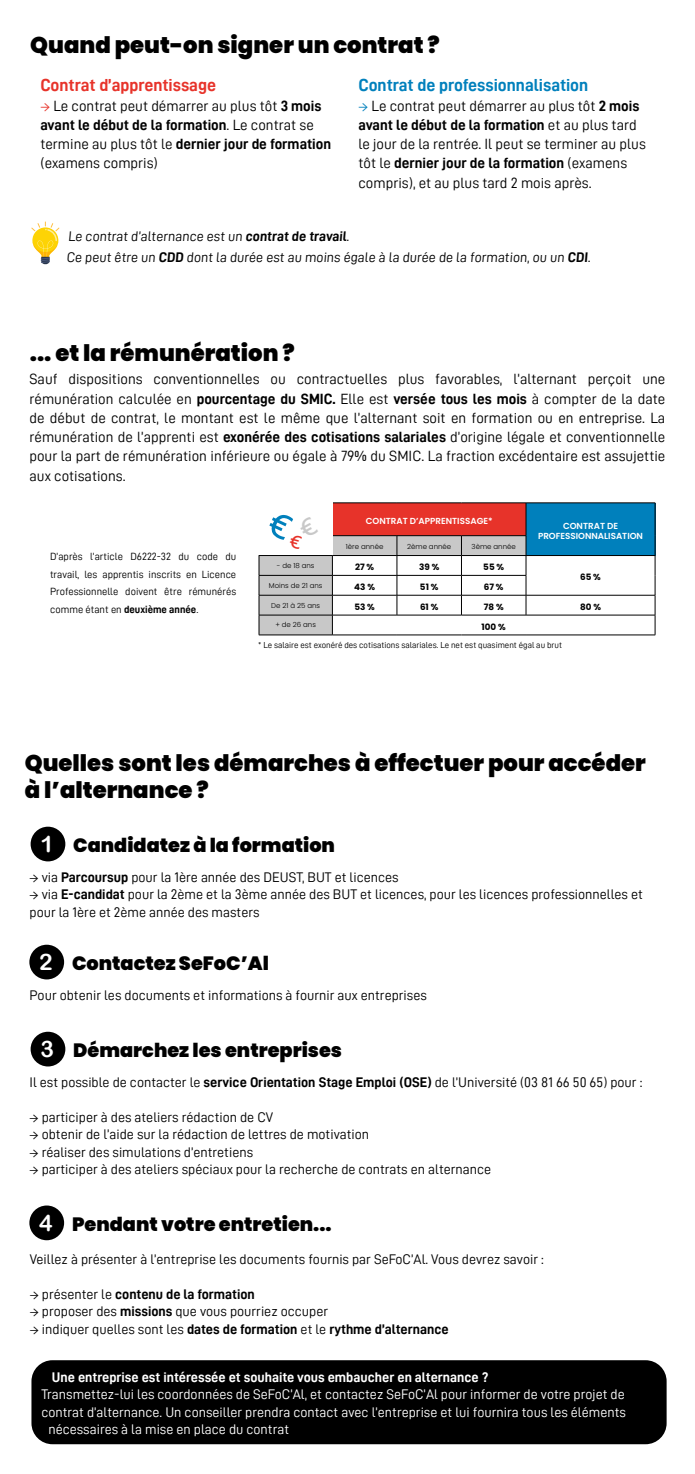
<style>
.page{position:relative;width:695px;height:1474px;background:#fff}
.page>*{position:absolute;margin:0;border:0;box-sizing:border-box;transform-origin:0 0}
.t1{font:900 22.75px/27.3px "Poppins";color:#000}
.t2{font:900 19.25px "Poppins";color:#000}
.t3{font:17.5px "D DIN Bold";color:#0080bc}
.t4{font:17.5px "D DIN Bold";letter-spacing:-.005em;color:#e7332a}
.t5{font:14.88px/19.2px "D DIN";color:#000;text-align:justify}
.t6{font:14.88px/19.2px "D DIN Bold";color:#000}
.t7{font:14px/17.5px "D DIN";color:#000}
.t8{font:14px "D DIN";color:#fff}
.t9{font:14px "D DIN Bold";color:#000}
.t10{font:14px "D DIN Bold";color:#fff}
.t11{font:10.5px/17.5px "D DIN";color:#000;text-align:justify}
.t12{font:8.75px "D DIN";color:#000}
.t13{font:600 8.75px/10.5px "Poppins";color:#fff;text-align:center}
.t14{font:700 8.75px "Poppins";color:#000}
.t15{font:300 7px "Poppins";color:#000}
.s1{font-family:"Minion Pro";color:#e7332a}
.s2{font-family:"D DIN Bold"}
.s3{font-family:"D DIN"}
.s4{font-family:"Minion Pro";color:#0080bc}
.s5{font-family:"Arial Rounded MT Bold";font-weight:400;font-size:22.75px;color:#fff}
.s6{font-family:"Minion Pro"}
</style>
<div class="page">
<div style="left:31px;top:1360px;width:635px;height:84px;background:#000;border-radius:21px"></div>
<svg style="left:31px;top:222px;width:28px;height:42px"></svg>
<div style="left:332px;top:503px;width:194px;height:32px;background:#e7332a"></div>
<div style="left:526px;top:503px;width:129px;height:52px;background:#0080bc"></div>
<hr style="left:332px;top:502px;width:65px;height:1px;background:#000">
<hr style="left:397px;top:502px;width:64px;height:1px;background:#000">
<hr style="left:461px;top:502px;width:65px;height:1px;background:#000">
<hr style="left:526px;top:502px;width:129px;height:1px;background:#000">
<hr style="left:525px;top:503px;width:1px;height:32px;background:#000">
<hr style="left:654px;top:503px;width:1px;height:32px;background:#000">
<hr style="left:526px;top:555px;width:129px;height:1px;background:#000">
<hr style="left:526px;top:595px;width:129px;height:1px;background:#000">
<hr style="left:526px;top:615px;width:129px;height:1px;background:#000">
<svg style="left:654px;top:535px;width:1px;height:99px"></svg>
<hr style="left:526px;top:634px;width:129px;height:1px;background:#000">
<hr style="left:332px;top:503px;width:1px;height:32px;background:#000">
<div style="left:31px;top:826px;width:34px;height:35px;background:#000;border-radius:50%"></div>
<div style="left:29px;top:944px;width:35px;height:35px;background:#000;border-radius:50%"></div>
<div style="left:31px;top:1031px;width:34px;height:35px;background:#000;border-radius:50%"></div>
<div style="left:29px;top:1205px;width:35px;height:35px;background:#000;border-radius:50%"></div>
<svg style="left:259px;top:510px;width:267px;height:125px"></svg>
<h1 class="t1" style="left:30px;top:32px;width:411px">Quand peut-on signer un contrat ?</h1>
<p class="t4" style="left:40px;top:76px;width:177px">Contrat d’apprentissage</p>
<p class="t5" style="left:40px;top:95px;width:282px"><span class="s1">→</span> Le contrat peut démarrer au plus tôt <span class="s2">3 mois</span></p>
<p class="t6" style="left:40px;top:115px;width:292px">avant le début de la formation<span class="s3">. Le contrat se termine au plus tôt le</span> dernier jour de formation</p>
<p class="t5" style="left:40px;top:153px;width:119px">(examens compris)</p>
<p class="t3" style="left:358px;top:76px;width:231px">Contrat de professionnalisation</p>
<p class="t5" style="left:358px;top:95px;width:282px"><span class="s4">→</span> Le contrat peut démarrer au plus tôt <span class="s2">2 mois</span></p>
<p class="t6" style="left:358px;top:115px;width:280px">avant le début de la formation <span class="s3">et au plus tard</span></p>
<p class="t5" style="left:358px;top:134px;width:289px">le jour de la rentrée. Il peut se terminer au plus</p>
<p class="t6" style="left:358px;top:153px;width:270px"><span class="s3">tôt le</span> dernier jour de la formation <span class="s3">(examens</span></p>
<p class="t5" style="left:358px;top:172px;width:235px">compris), et au plus tard 2 mois après.</p>
<p class="t7" style="left:66px;top:225px;width:527px;line-height:21px">Le contrat d’alternance est un <span class="s2">contrat de travail</span>.<br>Ce peut être un <span class="s2">CDD</span> dont la durée est au moins égale à la durée de la formation, ou un <span class="s2">CDI</span>.</p>
<h1 class="t1" style="left:30px;top:339px;width:266px">... et la rémunération ?</h1>
<p class="t5" style="left:30px;top:369px;width:637px">Sauf dispositions conventionnelles ou contractuelles plus favorables, l’alternant perçoit une rémunération calculée en <span class="s2">pourcentage du SMIC.</span> Elle est <span class="s2">versée tous les mois</span> à compter de la date de début de contrat, le montant est le même que l’alternant soit en formation ou en entreprise. La rémunération de l’apprenti est <span class="s2">exonérée des cotisations salariales</span> d’origine légale et conventionnelle pour la part de rémunération inférieure ou égale à 79% du SMIC. La fraction excédentaire est assujettie aux cotisations.</p>
<p class="t11" style="left:50px;top:547px;width:188px">D’après l’article D6222-32 du code du travail, les apprentis inscrits en Licence Professionnelle doivent être rémunérés comme étant en <span class="s2">deuxième année</span>.</p>
<p class="t13" style="left:366px;top:515px;width:128px">CONTRAT D’APPRENTISSAGE*</p>
<p class="t15" style="left:346px;top:543px;width:39px">1ère année</p>
<p class="t15" style="left:407px;top:543px;width:46px">2ème année</p>
<p class="t15" style="left:471px;top:543px;width:46px">3ème année</p>
<p class="t15" style="left:277px;top:561px;width:39px">- de 18 ans</p>
<p class="t14" style="left:355px;top:562px;width:21px">27 %</p>
<p class="t14" style="left:419px;top:562px;width:22px">39 %</p>
<p class="t14" style="left:483px;top:562px;width:22px">55 %</p>
<p class="t13" style="left:538px;top:520px;width:106px">CONTRAT DE<br>PROFESSIONNALISATION</p>
<p class="t14" style="left:580px;top:572px;width:22px">65 %</p>
<p class="t15" style="left:269px;top:581px;width:55px">Moins de 21 ans</p>
<p class="t14" style="left:354px;top:581px;width:22px">43 %</p>
<p class="t14" style="left:420px;top:581px;width:20px">51 %</p>
<p class="t14" style="left:484px;top:581px;width:21px">67 %</p>
<p class="t15" style="left:271px;top:601px;width:50px">De 21 à 25 ans</p>
<p class="t14" style="left:354px;top:601px;width:22px">53 %</p>
<p class="t14" style="left:420px;top:601px;width:20px">61 %</p>
<p class="t14" style="left:483px;top:601px;width:21px">78 %</p>
<p class="t14" style="left:580px;top:601px;width:22px">80 %</p>
<p class="t15" style="left:275px;top:621px;width:42px">+ de 26 ans</p>
<p class="t14" style="left:481px;top:621px;width:26px">100 %</p>
<p class="t12" style="left:258px;top:640px;width:305px">* Le salaire est exonéré des cotisations salariales. Le net est quasiment égal au brut</p>
<h1 class="t1" style="left:25px;top:749px;width:622px">Quelles sont les démarches à effectuer pour accéder à l’alternance ?</h1>
<h2 class="t2" style="left:40px;top:833px;width:296px"><span class="s5">1</span> Candidatez à la formation</h2>
<p class="t7" style="left:30px;top:868px;width:370px"><span class="s6">→</span> via <span class="s2">Parcoursup</span> pour la 1ère année des DEUST, BUT et licences</p>
<p class="t7" style="left:30px;top:885px;width:614px"><span class="s6">→</span> via <span class="s2">E-candidat</span> pour la 2ème et la 3ème année des BUT et licences, pour les licences professionnelles et pour la 1ère et 2ème année des masters</p>
<h2 class="t2" style="left:39px;top:951px;width:231px"><span class="s5">2</span> Contactez SeFoC’Al</h2>
<p class="t7" style="left:30px;top:985px;width:399px">Pour obtenir les documents et informations à fournir aux entreprises</p>
<h2 class="t2" style="left:40px;top:1038px;width:303px"><span class="s5">3</span> Démarchez les entreprises</h2>
<p class="t7" style="left:30px;top:1073px;width:614px">Il est possible de contacter le <span class="s2">service Orientation Stage Emploi (OSE)</span> de l’Université (03 81 66 50 65) pour :</p>
<p class="t7" style="left:30px;top:1108px;width:245px"><span class="s6">→</span> participer à des ateliers rédaction de CV</p>
<p class="t7" style="left:30px;top:1125px;width:341px"><span class="s6">→</span> obtenir de l’aide sur la rédaction de lettres de motivation</p>
<p class="t7" style="left:30px;top:1143px;width:225px"><span class="s6">→</span> réaliser des simulations d’entretiens</p>
<p class="t7" style="left:30px;top:1160px;width:463px"><span class="s6">→</span> participer à des ateliers spéciaux pour la recherche de contrats en alternance</p>
<h2 class="t2" style="left:39px;top:1212px;width:294px"><span class="s5">4</span> Pendant votre entretien...</h2>
<p class="t7" style="left:30px;top:1249px;width:515px">Veillez à présenter à l’entreprise les documents fournis par SeFoC’Al. Vous devrez savoir :</p>
<p class="t9" style="left:30px;top:1285px;width:226px"><span class="s6">→</span> <span class="s3">présenter le</span> contenu de la formation</p>
<p class="t7" style="left:30px;top:1302px;width:300px"><span class="s6">→</span> proposer des <span class="s2">missions</span> que vous pourriez occuper</p>
<p class="t9" style="left:30px;top:1320px;width:420px"><span class="s6">→</span> <span class="s3">indiquer quelles sont les</span> dates de formation <span class="s3">et le</span> rythme d’alternance</p>
<p class="t10" style="left:52px;top:1369px;width:438px">Une entreprise est intéressée et souhaite vous embaucher en alternance ?</p>
<p class="t8" style="left:41px;top:1386px;width:584px">Transmettez-lui les coordonnées de SeFoC’Al, et contactez SeFoC’Al pour informer de votre projet de</p>
<p class="t8" style="left:41px;top:1404px;width:586px">contrat d’alternance. Un conseiller prendra contact avec l’entreprise et lui fournira tous les éléments</p>
<p class="t8" style="left:48px;top:1421px;width:242px">nécessaires à la mise en place du contrat</p>
</div>
